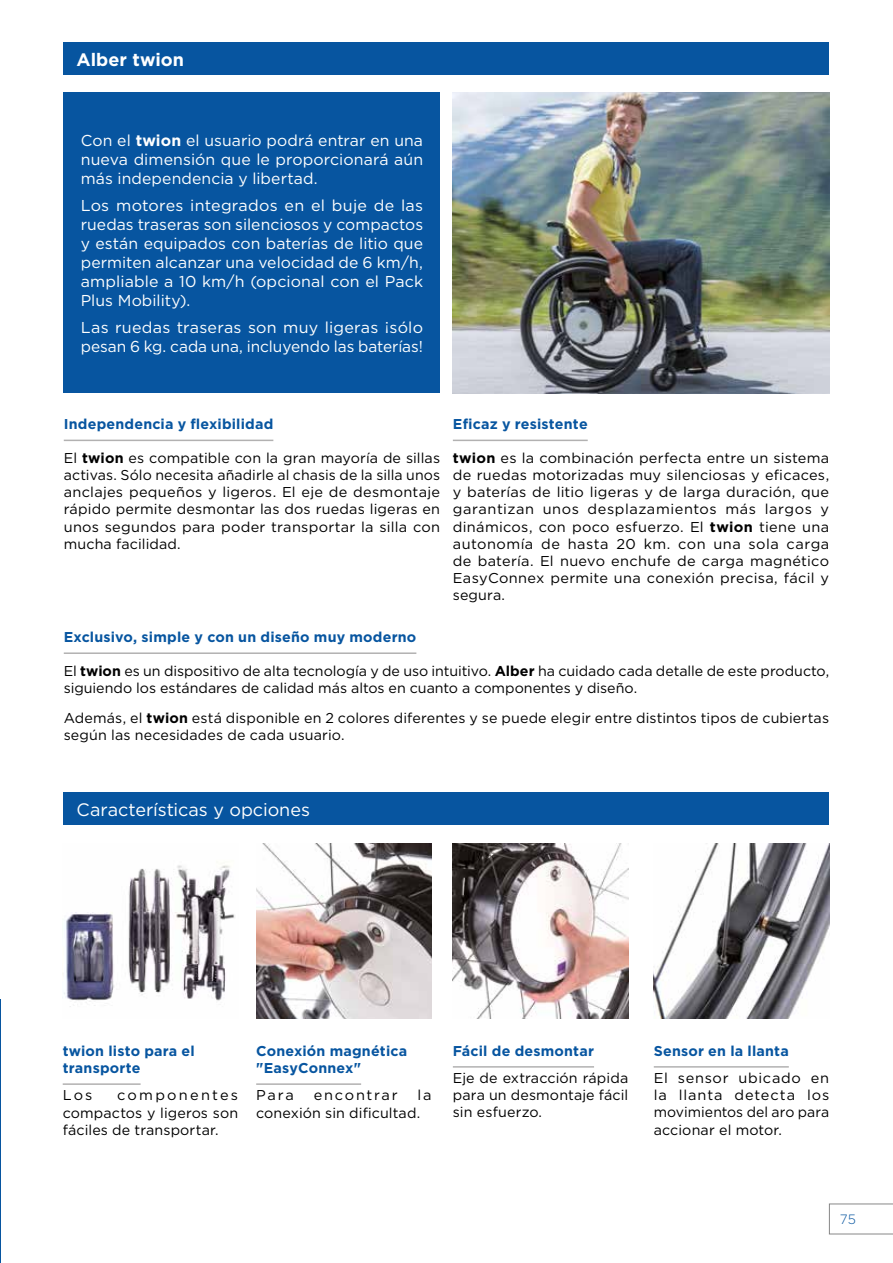
<style>
.page{position:relative;width:893px;height:1263px;background:#fff}
.page>*{position:absolute;margin:0;border:0;box-sizing:border-box;transform-origin:0 0}
.t1{font:18px "Gotham";color:#fff}
.t2{font:700 18px "Gotham";letter-spacing:.005em;color:#fff}
.t3{font:15.75px/18.9px "Gotham";letter-spacing:.005em;color:#fff;text-align:justify}
.t4{font:14.25px/17.1px "Gotham";letter-spacing:.005em;color:#000;text-align:justify}
.t5{font:700 14.25px/17.2px "Gotham";letter-spacing:.015em;color:#0755a0}
.t6{font:14.25px "Gotham";letter-spacing:.12em;color:#000}
.t7{font:300 13.5px "Gotham";color:#0755a0}
.s1{font-weight:700}
</style>
<div class="page">
<div style="left:0;top:999px;width:13px;height:264px;background:#0755a0"></div>
<div style="left:64px;top:43px;width:765px;height:32px;background:#0755a0"></div>
<div style="left:64px;top:92px;width:376px;height:301px;background:#0755a0"></div>
<div style="left:64px;top:792px;width:765px;height:33px;background:#0755a0"></div>
<img style="left:453px;top:92px;width:376px;height:301px">
<img style="left:64px;top:865px;width:171px;height:142px">
<hr style="left:63px;top:1083px;width:78px;height:2px;background:#b2b1b1">
<img style="left:256px;top:843px;width:176px;height:176px">
<hr style="left:256px;top:1083px;width:105px;height:2px;background:#b2b1b1">
<img style="left:453px;top:843px;width:175px;height:176px">
<hr style="left:453px;top:1066px;width:141px;height:1px;background:#b2b1b1">
<img style="left:654px;top:843px;width:175px;height:176px">
<hr style="left:654px;top:1066px;width:135px;height:1px;background:#b2b1b1">
<svg style="left:829px;top:1204px;width:64px;height:30px"></svg>
<div style="left:1px;top:0;width:20px;height:1263px;background:#fff"></div>
<hr style="left:64px;top:440px;width:209px;height:1px;background:#b2b1b1">
<hr style="left:453px;top:440px;width:135px;height:1px;background:#b2b1b1">
<hr style="left:64px;top:652px;width:352px;height:2px;background:#b2b1b1">
<p class="t2" style="left:77px;top:48px;width:109px">Alber twion</p>
<p class="t3" style="left:81px;top:131px;width:344px">Con el <span class="s1">twion</span> el usuario podrá entrar en una nueva dimensión que le proporcionará aún más independencia y libertad.</p>
<p class="t3" style="left:81px;top:196px;width:344px">Los motores integrados en el buje de las ruedas traseras son silenciosos y compactos y están equipados con baterías de litio que permiten alcanzar una velocidad de 6 km/h, ampliable a 10 km/h (opcional con el Pack Plus Mobility).</p>
<p class="t3" style="left:81px;top:318px;width:344px">Las ruedas traseras son muy ligeras ¡sólo pesan 6 kg. cada una, incluyendo las baterías!</p>
<p class="t5" style="left:64px;top:415px;width:211px">Independencia y flexibilidad</p>
<p class="t4" style="left:64px;top:449px;width:378px">El <span class="s1">twion</span> es compatible con la gran mayoría de sillas activas. Sólo necesita añadirle al chasis de la silla unos anclajes pequeños y ligeros. El eje de desmontaje rápido permite desmontar las dos ruedas ligeras en unos segundos para poder transportar la silla con mucha facilidad.</p>
<p class="t5" style="left:453px;top:415px;width:136px">Eficaz y resistente</p>
<p class="t4" style="left:453px;top:449px;width:378px"><span class="s1">twion</span> es la combinación perfecta entre un sistema de ruedas motorizadas muy silenciosas y eficaces, y baterías de litio ligeras y de larga duración, que garantizan unos desplazamientos más largos y dinámicos, con poco esfuerzo. El <span class="s1">twion</span> tiene una autonomía de hasta 20 km. con una sola carga de batería. El nuevo enchufe de carga magnético EasyConnex permite una conexión precisa, fácil y segura.</p>
<p class="t5" style="left:64px;top:628px;width:354px">Exclusivo, simple y con un diseño muy moderno</p>
<p class="t4" style="left:64px;top:662px;width:767px">El <span class="s1">twion</span> es un dispositivo de alta tecnología y de uso intuitivo. <span class="s1">Alber</span> ha cuidado cada detalle de este producto, siguiendo los estándares de calidad más altos en cuanto a componentes y diseño.</p>
<p class="t4" style="left:64px;top:709px;width:767px">Además, el <span class="s1">twion</span> está disponible en 2 colores diferentes y se puede elegir entre distintos tipos de cubiertas según las necesidades de cada usuario.</p>
<p class="t1" style="left:77px;top:798px;width:235px">Características y opciones</p>
<p class="t5" style="left:63px;top:1042px;width:133px">twion listo para el transporte</p>
<p class="t4" style="left:63px;top:1086px;width:31px">Los</p>
<p class="t4" style="left:63px;top:1086px;width:177px;text-indent:54px">componentes compactos y ligeros son fáciles de transportar.</p>
<p class="t5" style="left:256px;top:1042px;width:153px">Conexión magnética "EasyConnex"</p>
<p class="t4" style="left:256px;top:1086px;width:39px">Para</p>
<p class="t6" style="left:314px;top:1086px;width:86px">encontrar</p>
<p class="t4" style="left:256px;top:1086px;width:177px;text-indent:161px">la conexión sin dificultad.</p>
<p class="t5" style="left:453px;top:1042px;width:143px">Fácil de desmontar</p>
<p class="t4" style="left:453px;top:1069px;width:177px">Eje de extracción rápida para un desmontaje fácil sin esfuerzo.</p>
<p class="t5" style="left:654px;top:1042px;width:137px">Sensor en la llanta</p>
<p class="t4" style="left:654px;top:1069px;width:177px">El sensor ubicado en la llanta detecta los movimientos del aro para accionar el motor.</p>
<p class="t7" style="left:840px;top:1211px;width:18px">75</p>
</div>
